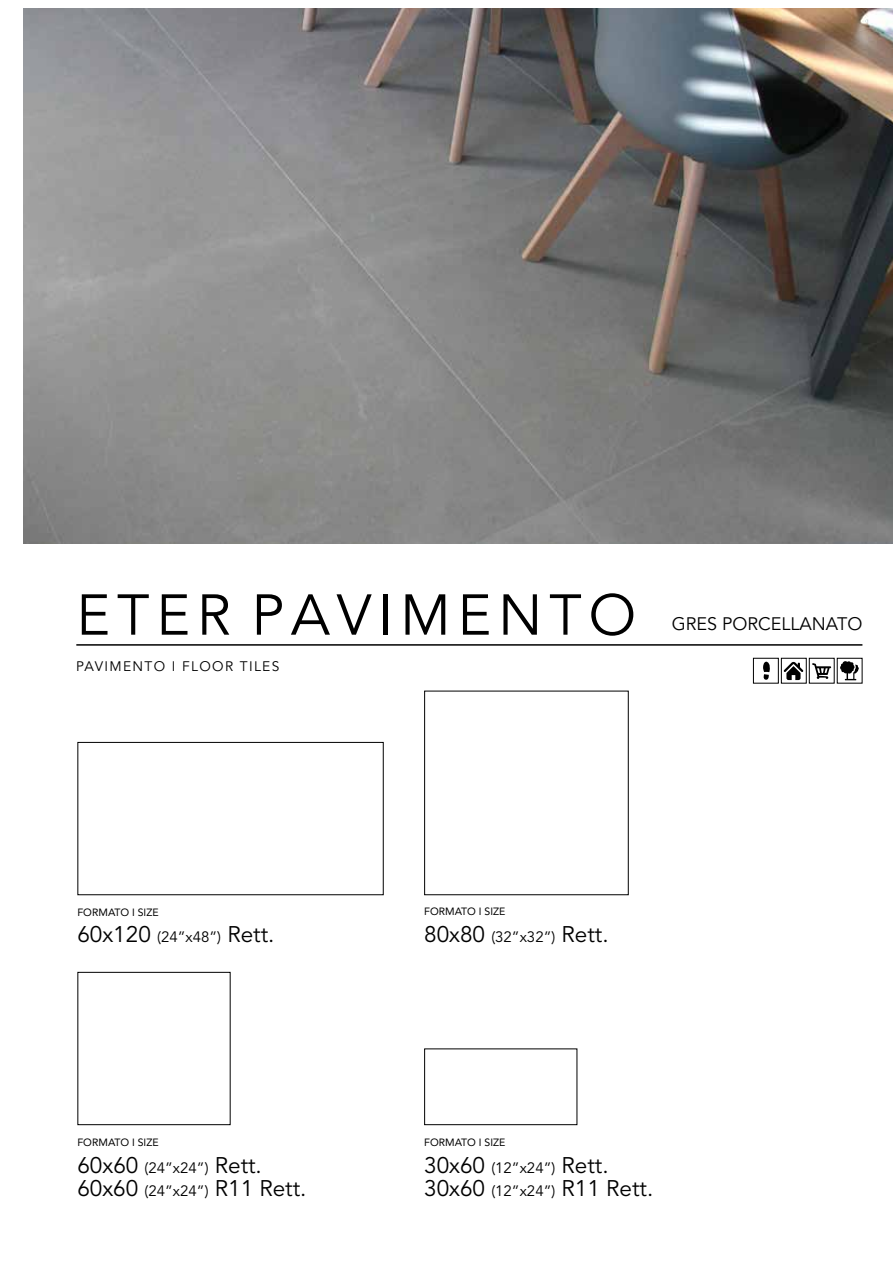
<style>
.page{position:relative;width:893px;height:1263px;background:#fff}
.page>*{position:absolute;margin:0;border:0;box-sizing:border-box;transform-origin:0 0}
.t1{font:57px "Avenir LT Std";letter-spacing:.12em;color:#000}
.t2{font:22.5px/22.5px "Avenir LT Std";color:#000}
.t3{font:18px "Avenir LT Std";color:#000}
.t4{font:13.8px "Avenir LT Std";letter-spacing:.1em;color:#000}
.t5{font:10.5px "Avenir LT Std";color:#000}
.s1{font-size:15px}
</style>
<div class="page">
<img style="left:23px;top:8px;width:870px;height:536px">
<div style="left:753px;top:658px;width:26px;height:25px;border:1px solid #000"></div>
<svg style="left:763px;top:662px;width:7px;height:18px"></svg>
<svg style="left:812px;top:663px;width:19px;height:16px"></svg>
<div style="left:781px;top:658px;width:26px;height:25px;border:1px solid #000"></div>
<svg style="left:784px;top:662px;width:19px;height:18px"></svg>
<svg style="left:845px;top:680px;width:12px;height:1px"></svg>
<svg style="left:840px;top:661px;width:19px;height:19px"></svg>
<hr style="left:76px;top:644px;width:786px;height:2px;background:#000">
<div style="left:77px;top:742px;width:307px;height:153px;border:1px solid #000"></div>
<div style="left:77px;top:972px;width:154px;height:153px;border:1px solid #000"></div>
<div style="left:424px;top:1048px;width:153px;height:77px;border:1px solid #000"></div>
<div style="left:424px;top:691px;width:205px;height:204px;border:1px solid #000"></div>
<p class="t1" style="left:76px;top:582px;width:561px">ETER PAVIMENTO</p>
<p class="t4" style="left:76px;top:658px;width:205px">PAVIMENTO I FLOOR TILES</p>
<p class="t3" style="left:672px;top:613px;width:192px">GRES PORCELLANATO</p>
<p class="t5" style="left:77px;top:906px;width:83px">FORMATO I SIZE</p>
<p class="t5" style="left:424px;top:905px;width:83px">FORMATO I SIZE</p>
<p class="t2" style="left:77px;top:924px;width:198px">60x120 <span class="s1">(24”x48”)</span> Rett.</p>
<p class="t2" style="left:424px;top:924px;width:186px">80x80 <span class="s1">(32”x32”)</span> Rett.</p>
<p class="t5" style="left:77px;top:1136px;width:83px">FORMATO I SIZE</p>
<p class="t2" style="left:77px;top:1155px;width:231px">60x60 <span class="s1">(24”x24”)</span> Rett.<br>60x60 <span class="s1">(24”x24”)</span> R11 Rett.</p>
<p class="t5" style="left:424px;top:1136px;width:83px">FORMATO I SIZE</p>
<p class="t2" style="left:424px;top:1155px;width:231px">30x60 <span class="s1">(12”x24”)</span> Rett.<br>30x60 <span class="s1">(12”x24”)</span> R11 Rett.</p>
</div>
